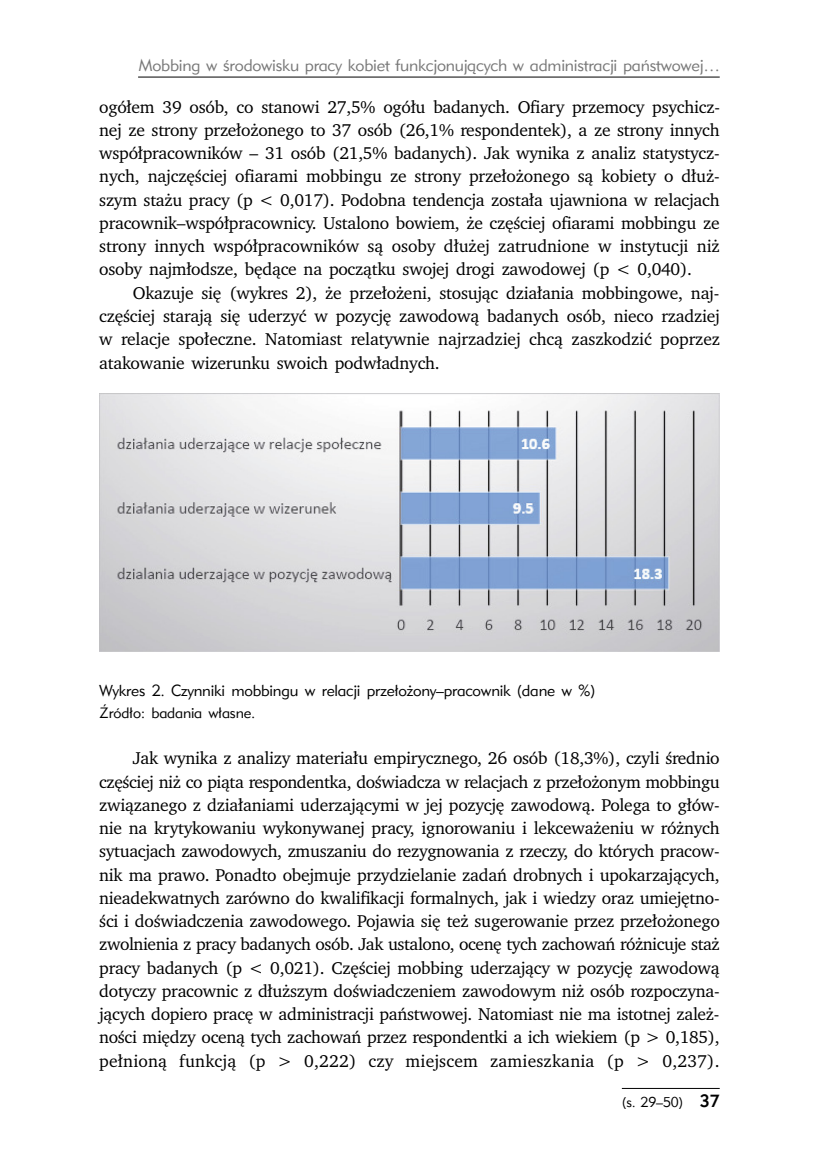
<style>
.page{position:relative;width:819px;height:1166px;background:#fff}
.page>*{position:absolute;margin:0;border:0;box-sizing:border-box;transform-origin:0 0}
.t1{font:17.5px/23.3px "Charter ITCPL";letter-spacing:-.015em;color:#000;text-align:justify}
.t2{font:16.62px "Geometric 415 Lt EU";letter-spacing:-.015em;color:#787878}
.t3{font:15.75px "Geometric 415 Lt EU";letter-spacing:-.015em;color:#000}
.t4{font:14.88px "Geometric 415 Lt EU";letter-spacing:-.015em;color:#000}
.t5{font:14px "Geometric 415 Lt EU";color:#000}
.s1{font-family:"Geometric 415 Md EU";font-size:17.5px}
</style>
<div class="page">
<hr style="left:138px;top:77px;width:581px;height:1px;background:#000">
<hr style="left:621px;top:1088px;width:98px;height:1px;background:#000">
<img style="left:99px;top:394px;width:620px;height:258px">
<p class="t2" style="left:138px;top:55px;width:583px">Mobbing w środowisku pracy kobiet funkcjonujących w administracji państwowej…</p>
<p class="t1" style="left:99px;top:95px;width:622px">ogółem 39 osób, co stanowi 27,5% ogółu badanych. Ofiary przemocy psychicz&shy;nej ze strony przełożonego to 37 osób (26,1% respondentek), a ze strony innych współpracowników – 31 osób (21,5% badanych). Jak wynika z analiz statystycz&shy;nych, najczęściej ofiarami mobbingu ze strony przełożonego są kobiety o dłuż&shy;szym stażu pracy (p &lt; 0,017). Podobna tendencja została ujawniona w relacjach pracownik–współpracownicy. Ustalono bowiem, że częściej ofiarami mobbingu ze strony innych współpracowników są osoby dłużej zatrudnione w instytucji niż osoby najmłodsze, będące na początku swojej drogi zawodowej (p &lt; 0,040).</p>
<p class="t1" style="left:99px;top:281px;width:622px;text-indent:34px">Okazuje się (wykres 2), że przełożeni, stosując działania mobbingowe, naj&shy;częściej starają się uderzyć w pozycję zawodową badanych osób, nieco rzadziej w relacje społeczne. Natomiast relatywnie najrzadziej chcą zaszkodzić poprzez atakowanie wizerunku swoich podwładnych.</p>
<p class="t3" style="left:99px;top:681px;width:497px">Wykres 2. Czynniki mobbingu w relacji przełożony–pracownik (dane w %)</p>
<p class="t4" style="left:99px;top:703px;width:157px">Źródło: badania własne.</p>
<p class="t1" style="left:99px;top:746px;width:622px;text-indent:34px">Jak wynika z analizy materiału empirycznego, 26 osób (18,3%), czyli średnio częściej niż co piąta respondentka, doświadcza w relacjach z przełożonym mobbingu związanego z działaniami uderzającymi w jej pozycję zawodową. Polega to głów&shy;nie na krytykowaniu wykonywanej pracy, ignorowaniu i lekceważeniu w różnych sytuacjach zawodowych, zmuszaniu do rezygnowania z rzeczy, do których pracow&shy;nik ma prawo. Ponadto obejmuje przydzielanie zadań drobnych i upokarzających, nieadekwatnych zarówno do kwalifikacji formalnych, jak i wiedzy oraz umiejętno&shy;ści i doświadczenia zawodowego. Pojawia się też sugerowanie przez przełożonego zwolnienia z pracy badanych osób. Jak ustalono, ocenę tych zachowań różnicuje staż pracy badanych (p &lt; 0,021). Częściej mobbing uderzający w pozycję zawodową dotyczy pracownic z dłuższym doświadczeniem zawodowym niż osób rozpoczyna&shy;jących dopiero pracę w administracji państwowej. Natomiast nie ma istotnej zależ&shy;ności między oceną tych zachowań przez respondentki a ich wiekiem (p &gt; 0,185), pełnioną funkcją (p &gt; 0,222) czy miejscem zamieszkania (p &gt; 0,237).</p>
<p class="t5" style="left:622px;top:1094px;width:99px">(s. 29–50) <span class="s1">37</span></p>
</div>
